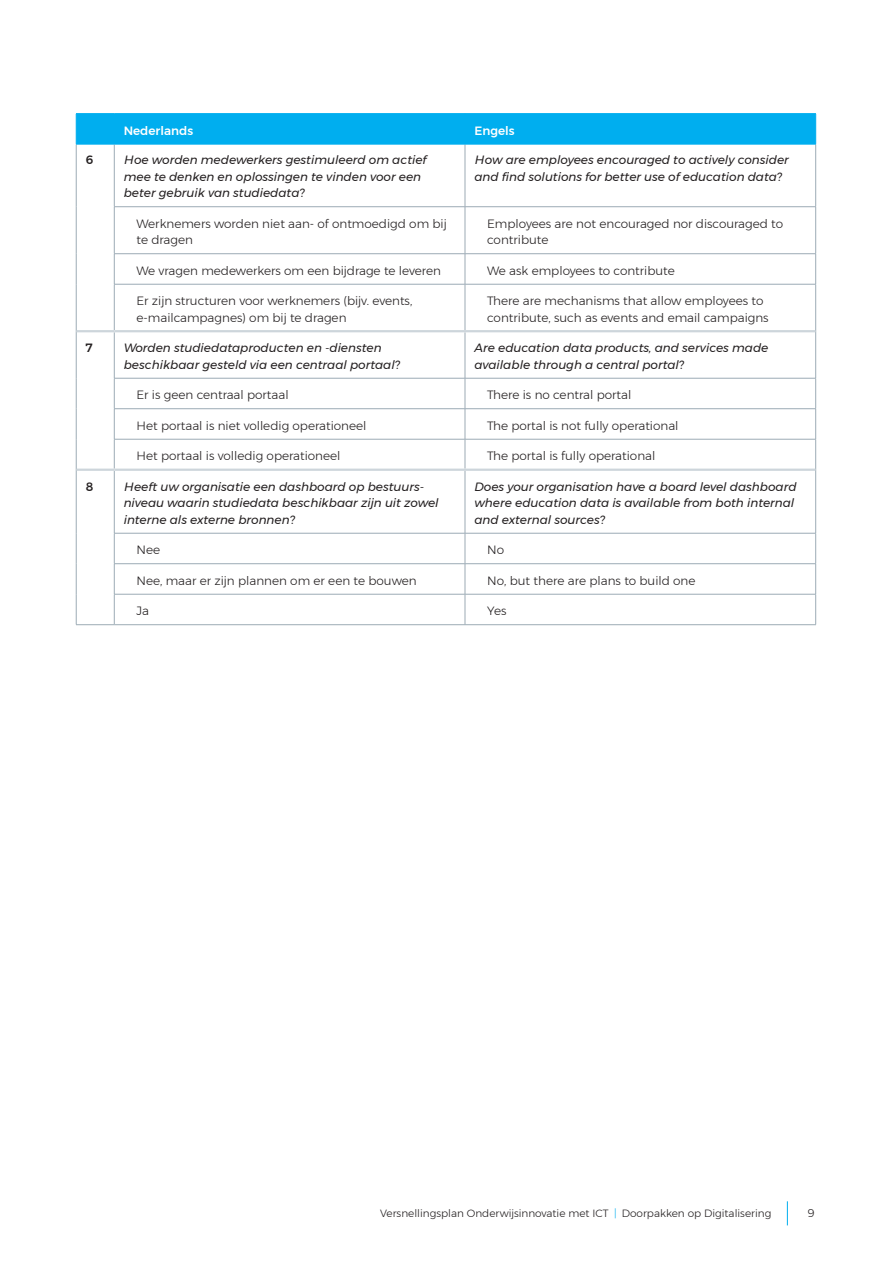
<style>
.page{position:relative;width:893px;height:1263px;background:#fff}
.page>*{position:absolute;margin:0;border:0;box-sizing:border-box;transform-origin:0 0}
.t1{font:300 12px/16.5px "Montserrat";color:#231f20}
.t2{font:italic 12px/16.5px "Montserrat";color:#231f20}
.t3{font:500 12px "Montserrat";color:#fff}
.t4{font:500 12px "Montserrat";color:#231f20}
.t5{font:300 11.25px "Montserrat";color:#231f20}
.t6{font:300 10.5px "Montserrat";color:#231f20}
.s1{color:#00aeef}
</style>
<div class="page">
<svg style="left:787px;top:1201px;width:1px;height:24px"></svg>
<div style="left:77px;top:114px;width:738px;height:30px;background:#00aeef"></div>
<hr style="left:76px;top:144px;width:1px;height:63px;background:#9cabb5">
<hr style="left:114px;top:144px;width:1px;height:62px;background:#9cabb5">
<hr style="left:465px;top:144px;width:1px;height:62px;background:#9cabb5">
<hr style="left:815px;top:144px;width:1px;height:62px;background:#9cabb5">
<hr style="left:76px;top:207px;width:1px;height:47px;background:#9cabb5">
<hr style="left:114px;top:206px;width:351px;height:1px;background:#9cabb5">
<hr style="left:114px;top:207px;width:1px;height:46px;background:#9cabb5">
<hr style="left:465px;top:206px;width:351px;height:1px;background:#9cabb5">
<hr style="left:465px;top:207px;width:1px;height:46px;background:#9cabb5">
<hr style="left:815px;top:207px;width:1px;height:46px;background:#9cabb5">
<hr style="left:76px;top:254px;width:1px;height:30px;background:#9cabb5">
<hr style="left:114px;top:253px;width:351px;height:1px;background:#9cabb5">
<hr style="left:114px;top:254px;width:1px;height:30px;background:#9cabb5">
<hr style="left:465px;top:253px;width:351px;height:1px;background:#9cabb5">
<hr style="left:465px;top:254px;width:1px;height:30px;background:#9cabb5">
<hr style="left:815px;top:254px;width:1px;height:30px;background:#9cabb5">
<hr style="left:76px;top:284px;width:1px;height:47px;background:#9cabb5">
<hr style="left:114px;top:284px;width:351px;height:1px;background:#9cabb5">
<hr style="left:114px;top:284px;width:1px;height:46px;background:#9cabb5">
<hr style="left:465px;top:284px;width:351px;height:1px;background:#9cabb5">
<hr style="left:465px;top:284px;width:1px;height:46px;background:#9cabb5">
<hr style="left:815px;top:284px;width:1px;height:47px;background:#9cabb5">
<hr style="left:76px;top:331px;width:1px;height:47px;background:#9cabb5">
<hr style="left:114px;top:332px;width:1px;height:46px;background:#9cabb5">
<hr style="left:465px;top:332px;width:1px;height:46px;background:#9cabb5">
<hr style="left:815px;top:331px;width:1px;height:47px;background:#9cabb5">
<hr style="left:76px;top:378px;width:1px;height:31px;background:#9cabb5">
<hr style="left:114px;top:378px;width:351px;height:1px;background:#9cabb5">
<hr style="left:114px;top:378px;width:1px;height:30px;background:#9cabb5">
<hr style="left:465px;top:378px;width:351px;height:1px;background:#9cabb5">
<hr style="left:465px;top:378px;width:1px;height:30px;background:#9cabb5">
<hr style="left:815px;top:378px;width:1px;height:30px;background:#9cabb5">
<hr style="left:76px;top:409px;width:1px;height:30px;background:#9cabb5">
<hr style="left:114px;top:408px;width:351px;height:1px;background:#9cabb5">
<hr style="left:114px;top:409px;width:1px;height:30px;background:#9cabb5">
<hr style="left:465px;top:408px;width:351px;height:1px;background:#9cabb5">
<hr style="left:465px;top:409px;width:1px;height:30px;background:#9cabb5">
<hr style="left:815px;top:409px;width:1px;height:30px;background:#9cabb5">
<hr style="left:76px;top:439px;width:1px;height:31px;background:#9cabb5">
<hr style="left:114px;top:439px;width:351px;height:1px;background:#9cabb5">
<hr style="left:114px;top:439px;width:1px;height:30px;background:#9cabb5">
<hr style="left:465px;top:439px;width:351px;height:1px;background:#9cabb5">
<hr style="left:465px;top:439px;width:1px;height:30px;background:#9cabb5">
<hr style="left:815px;top:439px;width:1px;height:31px;background:#9cabb5">
<hr style="left:76px;top:470px;width:1px;height:63px;background:#9cabb5">
<hr style="left:114px;top:471px;width:1px;height:62px;background:#9cabb5">
<hr style="left:465px;top:471px;width:1px;height:62px;background:#9cabb5">
<hr style="left:815px;top:470px;width:1px;height:63px;background:#9cabb5">
<hr style="left:76px;top:533px;width:1px;height:31px;background:#9cabb5">
<hr style="left:114px;top:533px;width:351px;height:1px;background:#9cabb5">
<hr style="left:114px;top:533px;width:1px;height:30px;background:#9cabb5">
<hr style="left:465px;top:533px;width:351px;height:1px;background:#9cabb5">
<hr style="left:465px;top:533px;width:1px;height:30px;background:#9cabb5">
<hr style="left:815px;top:533px;width:1px;height:30px;background:#9cabb5">
<hr style="left:76px;top:564px;width:1px;height:30px;background:#9cabb5">
<hr style="left:114px;top:563px;width:351px;height:1px;background:#9cabb5">
<hr style="left:114px;top:564px;width:1px;height:30px;background:#9cabb5">
<hr style="left:465px;top:563px;width:351px;height:1px;background:#9cabb5">
<hr style="left:465px;top:564px;width:1px;height:30px;background:#9cabb5">
<hr style="left:815px;top:564px;width:1px;height:30px;background:#9cabb5">
<hr style="left:76px;top:594px;width:1px;height:30px;background:#9cabb5">
<hr style="left:114px;top:594px;width:351px;height:1px;background:#9cabb5">
<hr style="left:114px;top:594px;width:1px;height:30px;background:#9cabb5">
<hr style="left:465px;top:594px;width:351px;height:1px;background:#9cabb5">
<hr style="left:465px;top:594px;width:1px;height:30px;background:#9cabb5">
<hr style="left:815px;top:594px;width:1px;height:30px;background:#9cabb5">
<hr style="left:76px;top:624px;width:38px;height:1px;background:#9cabb5">
<hr style="left:114px;top:624px;width:351px;height:1px;background:#9cabb5">
<hr style="left:465px;top:624px;width:351px;height:1px;background:#9cabb5">
<hr style="left:76px;top:113px;width:38px;height:1px;background:#00aeef">
<hr style="left:76px;top:114px;width:1px;height:30px;background:#00aeef">
<hr style="left:114px;top:113px;width:351px;height:1px;background:#00aeef">
<hr style="left:114px;top:114px;width:1px;height:30px;background:#00aeef">
<hr style="left:465px;top:113px;width:351px;height:1px;background:#00aeef">
<hr style="left:465px;top:114px;width:1px;height:30px;background:#00aeef">
<hr style="left:815px;top:114px;width:1px;height:30px;background:#00aeef">
<hr style="left:76px;top:144px;width:38px;height:1px;background:#00aeef">
<hr style="left:114px;top:144px;width:351px;height:1px;background:#00aeef">
<hr style="left:465px;top:144px;width:351px;height:1px;background:#00aeef">
<hr style="left:76px;top:469px;width:38px;height:2px;background:#cdd5db">
<hr style="left:114px;top:469px;width:351px;height:2px;background:#cdd5db">
<hr style="left:465px;top:469px;width:350px;height:2px;background:#cdd5db">
<hr style="left:76px;top:330px;width:38px;height:2px;background:#cdd5db">
<hr style="left:114px;top:330px;width:351px;height:2px;background:#cdd5db">
<hr style="left:465px;top:330px;width:350px;height:2px;background:#cdd5db">
<p class="t3" style="left:124px;top:121px;width:71px">Nederlands</p>
<p class="t3" style="left:474px;top:121px;width:42px">Engels</p>
<p class="t4" style="left:86px;top:151px;width:9px">6</p>
<p class="t2" style="left:124px;top:152px;width:304px">Hoe worden medewerkers gestimuleerd om actief mee te denken en oplossingen te vinden voor een beter gebruik van studiedata?</p>
<p class="t2" style="left:474px;top:152px;width:316px">How are employees encouraged to actively consider and find solutions for better use of education data?</p>
<p class="t1" style="left:136px;top:215px;width:312px">Werknemers worden niet aan- of ontmoedigd om bij te dragen</p>
<p class="t1" style="left:487px;top:215px;width:297px">Employees are not encouraged nor discouraged to contribute</p>
<p class="t1" style="left:136px;top:262px;width:306px">We vragen medewerkers om een bijdrage te leveren</p>
<p class="t1" style="left:487px;top:262px;width:189px">We ask employees to contribute</p>
<p class="t1" style="left:136px;top:293px;width:277px">Er zijn structuren voor werknemers (bijv. events, e-mailcampagnes) om bij te dragen</p>
<p class="t1" style="left:487px;top:293px;width:283px">There are mechanisms that allow employees to contribute, such as events and email campaigns</p>
<p class="t4" style="left:86px;top:339px;width:8px">7</p>
<p class="t2" style="left:124px;top:340px;width:278px">Worden studiedataproducten en -diensten beschikbaar gesteld via een centraal portaal?</p>
<p class="t2" style="left:474px;top:340px;width:295px">Are education data products, and services made available through a central portal?</p>
<p class="t1" style="left:136px;top:387px;width:154px">Er is geen centraal portaal</p>
<p class="t1" style="left:487px;top:387px;width:146px">There is no central portal</p>
<p class="t1" style="left:136px;top:417px;width:232px">Het portaal is niet volledig operationeel</p>
<p class="t1" style="left:487px;top:417px;width:193px">The portal is not fully operational</p>
<p class="t1" style="left:136px;top:448px;width:206px">Het portaal is volledig operationeel</p>
<p class="t1" style="left:487px;top:448px;width:170px">The portal is fully operational</p>
<p class="t4" style="left:86px;top:477px;width:9px">8</p>
<p class="t2" style="left:124px;top:478px;width:316px">Heeft uw organisatie een dashboard op bestuurs&shy;niveau waarin studiedata beschikbaar zijn uit zowel interne als externe bronnen?</p>
<p class="t2" style="left:474px;top:478px;width:324px">Does your organisation have a board level dashboard where education data is available from both internal and external sources?</p>
<p class="t1" style="left:136px;top:542px;width:25px">Nee</p>
<p class="t1" style="left:487px;top:542px;width:18px">No</p>
<p class="t1" style="left:136px;top:572px;width:282px">Nee, maar er zijn plannen om er een te bouwen</p>
<p class="t1" style="left:487px;top:572px;width:210px">No, but there are plans to build one</p>
<p class="t1" style="left:136px;top:603px;width:14px">Ja</p>
<p class="t1" style="left:487px;top:603px;width:21px">Yes</p>
<p class="t6" style="left:380px;top:1205px;width:393px">Versnellingsplan Onderwijsinnovatie met ICT <span class="s1">|</span> Doorpakken op Digitalisering</p>
<p class="t5" style="left:807px;top:1205px;width:9px">9</p>
</div>
